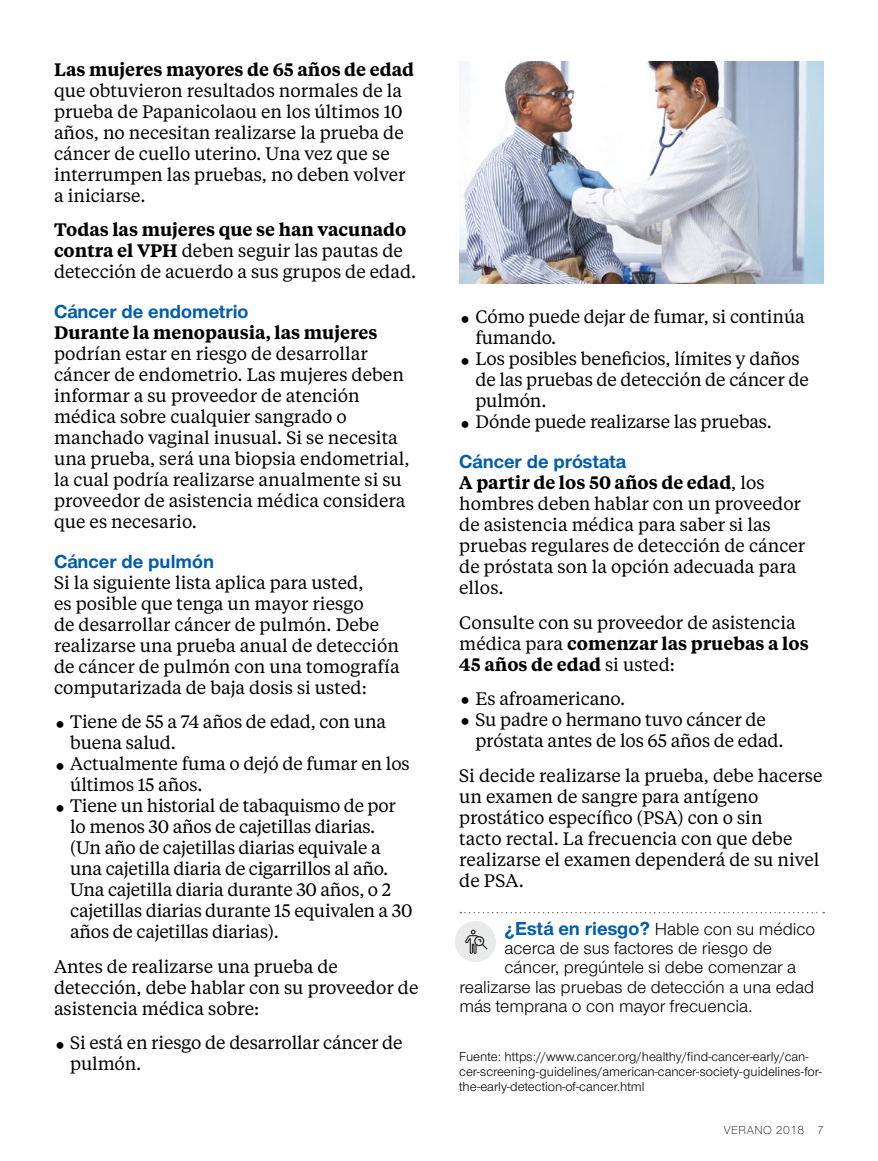
<style>
.page{position:relative;width:878px;height:1161px;background:#fff}
.page>*{position:absolute;margin:0;border:0;box-sizing:border-box;transform-origin:0 0}
.t1{font:700 19.5px "UHC Sans";color:#005dac}
.t2{font:18px/21px "UHC Serif Text";color:#000}
.t3{font:18px "UHC Sans";color:#000}
.t4{font:600 18px "UHC Serif Text";color:#000}
.t5{font:13.5px/15px "UHC Sans";color:#000}
.t6{font:300 12px "UHC Sans";letter-spacing:.04em;color:#000}
.s1{font-weight:600}
.s2{font-weight:700;font-size:19.5px;color:#005dac}
</style>
<div class="page">
<svg style="left:460px;top:912px;width:364px;height:1px"></svg>
<div style="left:454px;top:921px;width:42px;height:41px;background:#e9eaea;border-radius:50%"></div>
<svg style="left:465px;top:930px;width:22px;height:24px"></svg>
<img style="left:459px;top:61px;width:365px;height:223px">
<p class="t4" style="left:54px;top:57px;width:361px">Las mujeres mayores de 65 años de edad</p>
<p class="t2" style="left:54px;top:79px;width:353px">que obtuvieron resultados normales de la prueba de Papanicolaou en los últimos 10 años, no necesitan realizarse la prueba de cáncer de cuello uterino. Una vez que se interrumpen las pruebas, no deben volver a iniciarse.</p>
<p class="t2" style="left:54px;top:219px;width:364px"><span class="s1">Todas las mujeres que se han vacunado contra el VPH</span> deben seguir las pautas de detección de acuerdo a sus grupos de edad.</p>
<p class="t1" style="left:54px;top:299px;width:196px">Cáncer de endometrio</p>
<p class="t4" style="left:54px;top:320px;width:325px">Durante la menopausia, las mujeres</p>
<p class="t2" style="left:54px;top:342px;width:357px">podrían estar en riesgo de desarrollar cáncer de endometrio. Las mujeres deben informar a su proveedor de atención médica sobre cualquier sangrado o manchado vaginal inusual. Si se necesita una prueba, será una biopsia endometrial, la cual podría realizarse anualmente si su proveedor de asistencia médica considera que es necesario.</p>
<p class="t1" style="left:54px;top:548px;width:161px">Cáncer de pulmón</p>
<p class="t2" style="left:54px;top:571px;width:347px">Si la siguiente lista aplica para usted,<br>es posible que tenga un mayor riesgo<br>de desarrollar cáncer de pulmón. Debe realizarse una prueba anual de detección de cáncer de pulmón con una tomografía computarizada de baja dosis si usted:</p>
<p class="t2" style="left:70px;top:711px;width:344px">Tiene de 55 a 74 años de edad, con una buena salud.<br>Actualmente fuma o dejó de fumar en los últimos 15 años.<br>Tiene un historial de tabaquismo de por lo menos 30 años de cajetillas diarias.<br>(Un año de cajetillas diarias equivale a una cajetilla diaria de cigarrillos al año.<br>Una cajetilla diaria durante 30 años, o 2 cajetillas diarias durante 15 equivalen a 30 años de cajetillas diarias).</p>
<p class="t2" style="left:54px;top:955px;width:366px">Antes de realizarse una prueba de detección, debe hablar con su proveedor de asistencia médica sobre:</p>
<p class="t2" style="left:70px;top:1032px;width:334px">Si está en riesgo de desarrollar cáncer de pulmón.</p>
<p class="t2" style="left:475px;top:306px;width:335px">Cómo puede dejar de fumar, si continúa fumando.<br>Los posibles beneficios, límites y daños de las pruebas de detección de cáncer de pulmón.<br>Dónde puede realizarse las pruebas.</p>
<p class="t1" style="left:459px;top:449px;width:168px">Cáncer de próstata</p>
<p class="t2" style="left:459px;top:471px;width:347px"><span class="s1">A partir de los 50 años de edad</span>, los hombres deben hablar con un proveedor de asistencia médica para saber si las pruebas regulares de detección de cáncer de próstata son la opción adecuada para ellos.</p>
<p class="t2" style="left:459px;top:611px;width:351px">Consulte con su proveedor de asistencia médica para <span class="s1">comenzar las pruebas a los<br>45 años de edad</span> si usted:</p>
<p class="t2" style="left:475px;top:687px;width:310px">Es afroamericano.<br>Su padre o hermano tuvo cáncer de próstata antes de los 65 años de edad.</p>
<p class="t2" style="left:459px;top:764px;width:365px">Si decide realizarse la prueba, debe hacerse un examen de sangre para antígeno prostático específico (PSA) con o sin<br>tacto rectal. La frecuencia con que debe realizarse el examen dependerá de su nivel de PSA.</p>
<p class="t3" style="left:504px;top:917px;width:312px"><span class="s2">¿Está en riesgo?</span> Hable con su médico</p>
<p class="t3" style="left:504px;top:936px;width:269px">acerca de sus factores de riesgo de</p>
<p class="t3" style="left:504px;top:956px;width:293px">cáncer, pregúntele si debe comenzar a</p>
<p class="t3" style="left:459px;top:975px;width:356px">realizarse las pruebas de detección a una edad</p>
<p class="t3" style="left:459px;top:995px;width:294px">más temprana o con mayor frecuencia.</p>
<p class="t5" style="left:459px;top:1048px;width:364px">Fuente: https://www.cancer.org/healthy/find-cancer-early/can&shy;cer-screening-guidelines/american-cancer-society-guidelines-for&shy;the-early-detection-of-cancer.html</p>
<p class="t6" style="left:723px;top:1122px;width:102px">VERANO 2018 7</p>
</div>
